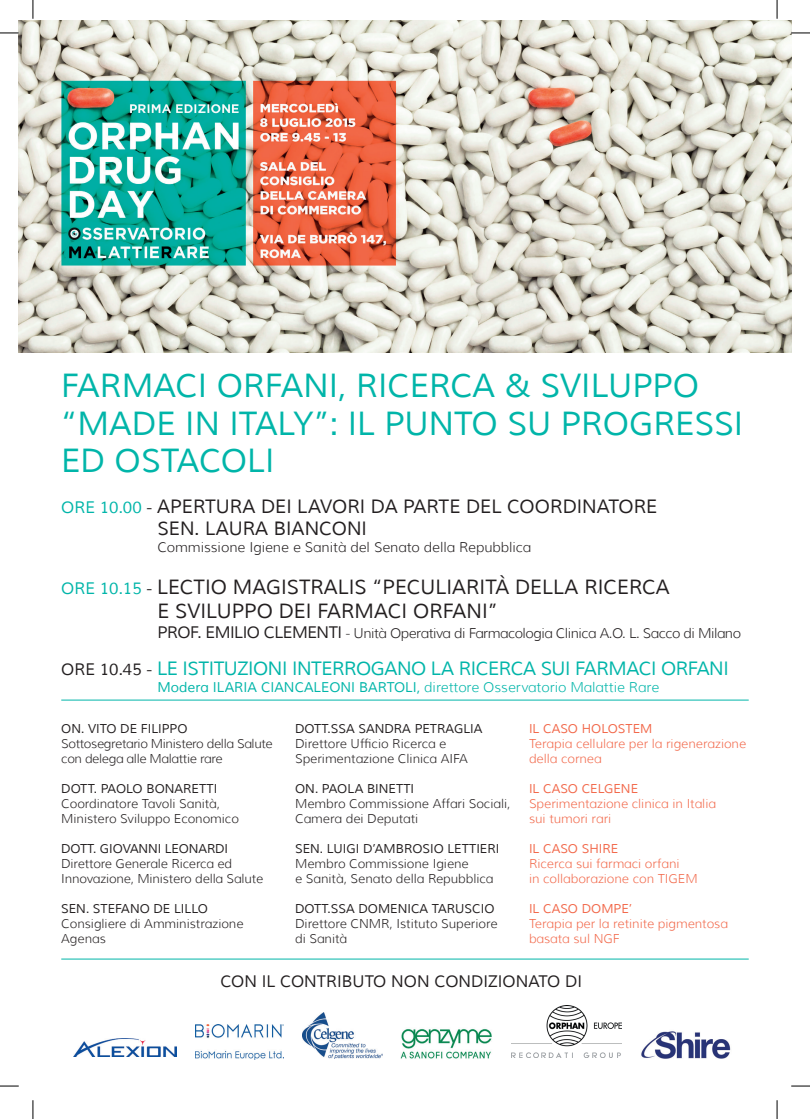
<style>
.page{position:relative;width:810px;height:1119px;background:#fff}
.page>*{position:absolute;margin:0;border:0;box-sizing:border-box;transform-origin:0 0}
.t1{font:32.5px/37.5px "Muli";color:#00b5a9}
.t2{font:20px/24px "Muli";color:#231f20}
.t3{font:18.75px/22.5px "Muli";color:#231f20}
.t4{font:18.75px "Muli";letter-spacing:-.025em;color:#00b5a9}
.t5{font:16.25px "Muli";color:#231f20}
.t6{font:300 13.75px "Muli";letter-spacing:-.03em;color:#231f20}
.t7{font:300 13.75px "Muli";color:#00b5a9}
.t8{font:300 13.75px "Muli";color:#231f20}
.t9{font:300 12.5px/15px "Muli";color:#231f20}
.t10{font:300 12.5px/15px "Muli";color:#f2684a}
.t11{font:12.5px "Muli";color:#231f20}
.t12{font:300 12.5px/15px "Muli";letter-spacing:-.025em;color:#231f20}
.t13{font:12.5px "Muli";color:#f2684a}
.s1{font-size:16.25px;color:#00b5a9}
.s2{font-size:16.25px}
.s3{font-weight:400;font-size:16.25px}
.s4{font-size:16.25px;color:#231f20}
.s5{font-weight:400}
</style>
<div class="page">
<img style="left:19px;top:20px;width:772px;height:332px">
<hr style="left:61px;top:699px;width:688px;height:1px;background:#00b5a9">
<hr style="left:61px;top:958px;width:688px;height:1px;background:#00b5a9">
<img style="left:73px;top:1038px;width:103px;height:18px">
<img style="left:195px;top:1024px;width:89px;height:34px">
<img style="left:303px;top:1012px;width:79px;height:46px">
<img style="left:401px;top:1029px;width:91px;height:30px">
<img style="left:512px;top:1005px;width:109px;height:52px">
<img style="left:641px;top:1031px;width:90px;height:28px">
<svg style="left:0;top:32px;width:19px;height:2px"></svg>
<svg style="left:791px;top:32px;width:19px;height:2px"></svg>
<svg style="left:0;top:1085px;width:19px;height:1px"></svg>
<svg style="left:791px;top:1085px;width:19px;height:1px"></svg>
<svg style="left:32px;top:0;width:2px;height:19px"></svg>
<svg style="left:32px;top:1100px;width:2px;height:18px"></svg>
<svg style="left:776px;top:0;width:2px;height:19px"></svg>
<svg style="left:776px;top:1100px;width:2px;height:18px"></svg>
<h1 class="t1" style="left:61px;top:368px;width:684px">FARMACI ORFANI, RICERCA &amp; SVILUPPO “MADE IN ITALY”: IL PUNTO SU PROGRESSI<br>ED OSTACOLI</h1>
<h3 class="t3" style="left:158px;top:495px;width:501px;text-indent:-96px"><span class="s1">ORE 10.00</span> <span class="s2">-</span> APERTURA DEI LAVORI DA PARTE DEL COORDINATORE<br>SEN. LAURA BIANCONI</h3>
<p class="t8" style="left:158px;top:538px;width:375px">Commissione Igiene e Sanità del Senato della Repubblica</p>
<h2 class="t2" style="left:158px;top:575px;width:514px;text-indent:-96px"><span class="s1">ORE 10.15</span> <span class="s2">-</span> LECTIO MAGISTRALIS “PECULIARITÀ DELLA RICERCA<br>E SVILUPPO DEI FARMACI ORFANI”</h2>
<p class="t6" style="left:158px;top:624px;width:585px"><span class="s3">PROF. EMILIO CLEMENTI</span> - Unità Operativa di Farmacologia Clinica A.O. L. Sacco di Milano</p>
<h3 class="t4" style="left:61px;top:657px;width:669px"><span class="s4">ORE 10.45 -</span> LE ISTITUZIONI INTERROGANO LA RICERCA SUI FARMACI ORFANI</h3>
<p class="t7" style="left:158px;top:678px;width:503px"><span class="s5">Modera ILARIA CIANCALEONI BARTOLI,</span> direttore Osservatorio Malattie Rare</p>
<p class="t11" style="left:295px;top:721px;width:189px">DOTT.SSA SANDRA PETRAGLIA</p>
<p class="t9" style="left:295px;top:736px;width:174px">Direttore Ufficio Ricerca e<br>Sperimentazione Clinica AIFA</p>
<p class="t11" style="left:295px;top:781px;width:121px">ON. PAOLA BINETTI</p>
<p class="t9" style="left:295px;top:796px;width:217px">Membro Commissione Affari Sociali,<br>Camera dei Deputati</p>
<p class="t11" style="left:295px;top:841px;width:206px">SEN. LUIGI D’AMBROSIO LETTIERI</p>
<p class="t9" style="left:295px;top:856px;width:200px">Membro Commissione Igiene<br>e Sanità, Senato della Repubblica</p>
<p class="t11" style="left:295px;top:901px;width:201px">DOTT.SSA DOMENICA TARUSCIO</p>
<p class="t9" style="left:295px;top:916px;width:204px">Direttore CNMR, Istituto Superiore di Sanità</p>
<p class="t13" style="left:529px;top:721px;width:125px">IL CASO HOLOSTEM</p>
<p class="t10" style="left:529px;top:736px;width:219px">Terapia cellulare per la rigenerazione della cornea</p>
<p class="t13" style="left:529px;top:781px;width:111px">IL CASO CELGENE</p>
<p class="t10" style="left:529px;top:796px;width:189px">Sperimentazione clinica in Italia sui tumori rari</p>
<p class="t13" style="left:529px;top:841px;width:91px">IL CASO SHIRE</p>
<p class="t10" style="left:529px;top:856px;width:170px">Ricerca sui farmaci orfani<br>in collaborazione con TIGEM</p>
<p class="t13" style="left:529px;top:901px;width:105px">IL CASO DOMPE’</p>
<p class="t10" style="left:529px;top:916px;width:200px">Terapia per la retinite pigmentosa basata sul NGF</p>
<h3 class="t5" style="left:220px;top:971px;width:363px">CON IL CONTRIBUTO NON CONDIZIONATO DI</h3>
<p class="t11" style="left:61px;top:721px;width:128px">ON. VITO DE FILIPPO</p>
<p class="t12" style="left:61px;top:736px;width:213px">Sottosegretario Ministero della Salute con delega alle Malattie rare</p>
<p class="t11" style="left:61px;top:781px;width:158px">DOTT. PAOLO BONARETTI</p>
<p class="t9" style="left:61px;top:796px;width:179px">Coordinatore Tavoli Sanità,<br>Ministero Sviluppo Economico</p>
<p class="t11" style="left:61px;top:841px;width:168px">DOTT. GIOVANNI LEONARDI</p>
<p class="t9" style="left:61px;top:856px;width:203px">Direttore Generale Ricerca ed<br>Innovazione, Ministero della Salute</p>
<p class="t11" style="left:61px;top:901px;width:148px">SEN. STEFANO DE LILLO</p>
<p class="t9" style="left:61px;top:916px;width:184px">Consigliere di Amministrazione<br>Agenas</p>
</div>
